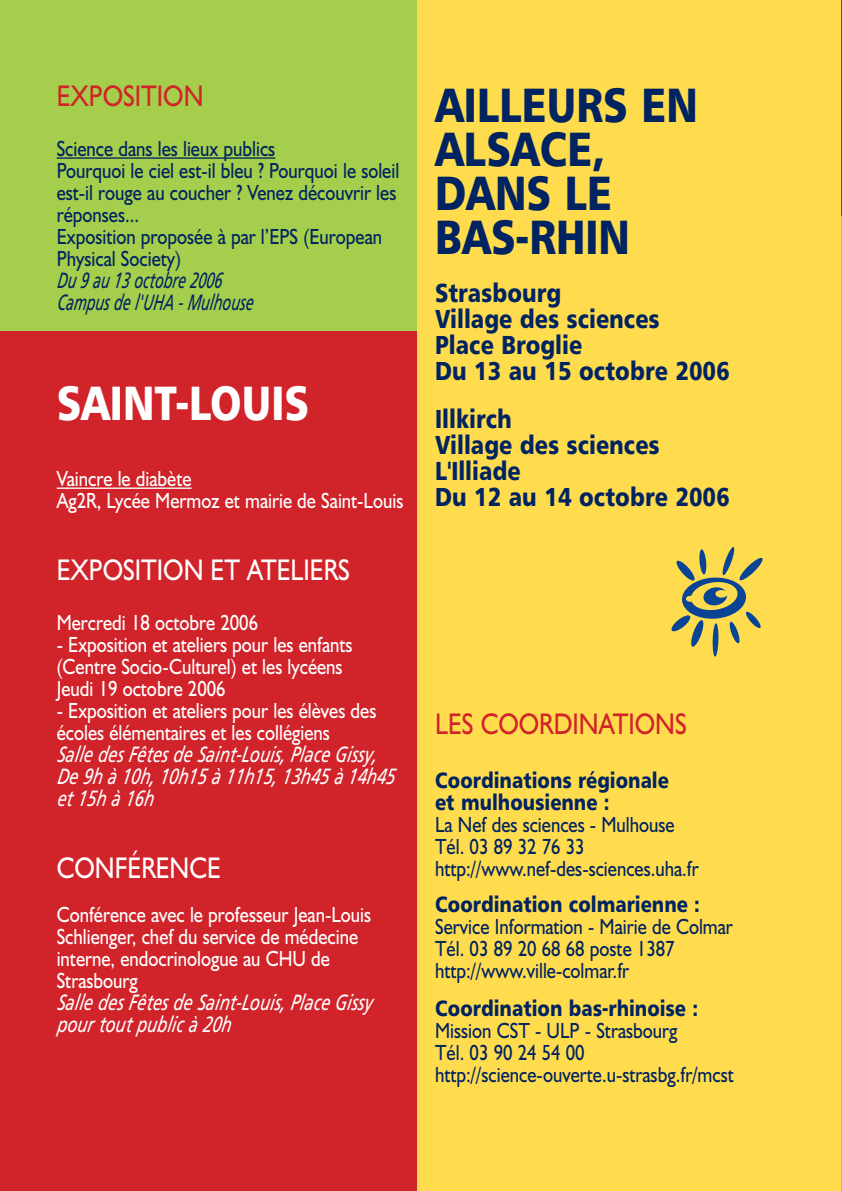
<style>
.page{position:relative;width:842px;height:1191px;background:#fff}
.page>*{position:absolute;margin:0;border:0;box-sizing:border-box;transform-origin:0 0}
.t1{font:48px/44px "Humanist 777 BT Black B";color:#002361;scale:.85 1}
.t2{font:48px "Humanist 777 BT Black B";color:#fff;scale:.85 1}
.t3{font:30px "Humanist 521 BT";color:#fff;scale:.85 1}
.t4{font:30px "Humanist 521 BT";color:#d1232a;scale:.85 1}
.t5{font:26px/26px "Humanist 777 BT Black B";color:#002361;scale:.85 1}
.t6{font:22px/22px "Humanist 521 BT";color:#002361;scale:.85 1}
.t7{font:22px/22px "Humanist 521 BT";color:#fff;scale:.85 1}
.t8{font:italic 22px/22px "Frutiger";color:#fff;scale:.75 1}
.t9{font:22px/22px "Humanist 777 BT Black B";color:#002361;scale:.85 1}
.t10{font:italic 22px/22px "Frutiger";color:#002361;scale:.65 1}
</style>
<div class="page">
<div style="left:414px;top:0;width:428px;height:1191px;background:#ffdc4e"></div>
<hr style="left:841px;top:0;width:1px;height:1191px;background:#faaf18">
<hr style="left:841px;top:0;width:1px;height:215px;background:#d1232a">
<div style="left:0;top:0;width:417px;height:1191px;background:#d1232a"></div>
<div style="left:0;top:0;width:417px;height:330px;background:#a4ce4c"></div>
<hr style="left:57px;top:157px;width:218px;height:2px;background:#002361">
<svg style="left:57px;top:487px;width:10px;height:2px"></svg>
<hr style="left:67px;top:487px;width:125px;height:2px;background:#fff">
<svg style="left:712px;top:623px;width:7px;height:33px"></svg>
<svg style="left:671px;top:547px;width:92px;height:100px"></svg>
<h2 class="t4" style="left:57px;top:85px;width:174px">EXPOSITION</h2>
<p class="t6" style="left:57px;top:140px;width:405px">Science dans les lieux publics<br>Pourquoi le ciel est-il bleu ? Pourquoi le soleil est-il rouge au coucher ? Venez découvrir les réponses...<br>Exposition proposée à par l’EPS (European Physical Society)</p>
<p class="t10" style="left:57px;top:271px;width:308px">Du 9 au 13 octobre 2006<br>Camp us de l 'UHA - Mulhouse</p>
<h1 class="t2" style="left:57px;top:375px;width:298px">SAINT-LOUIS</h1>
<p class="t7" style="left:57px;top:470px;width:409px">Vaincre le diabète<br>Ag2R, Lycée Mermoz et mairie de Saint-Louis</p>
<h2 class="t3" style="left:57px;top:559px;width:346px">EXPOSITION ET ATELIERS</h2>
<p class="t7" style="left:57px;top:614px;width:239px">Mercredi 18 octobre 2006</p>
<p class="t7" style="left:57px;top:636px;width:350px">- Exposition et ateliers pour les enfants (Centre Socio-Culturel) et les lycéens<br>Jeudi 19 octobre 2006</p>
<p class="t7" style="left:57px;top:702px;width:378px">- Exposition et ateliers pour les élèves des écoles élémentaires et les collégiens</p>
<p class="t8" style="left:57px;top:745px;width:452px">Salle des Fêtes de Saint -Louis, Place Gissy,<br>De 9h à 10h, 10h15 à 11h15, 13h45 à 14h45 et 15h à 16h</p>
<h2 class="t3" style="left:57px;top:857px;width:195px">CONFÉRENCE</h2>
<p class="t7" style="left:57px;top:906px;width:371px">Conférence avec le professeur Jean-Louis<br>Schlienger, chef du service de médecine interne, endocrinologue au CHU de<br>Strasbourg</p>
<p class="t8" style="left:57px;top:993px;width:422px">Salle des Fêtes de Saint -Louis, Place Gissy pour tout p ublic à 20h</p>
<h1 class="t1" style="left:435px;top:83px;width:310px">AILLEURS EN<br>ALSACE,<br>DANS LE<br>BAS-RHIN</h1>
<p class="t5" style="left:435px;top:280px;width:348px">Strasbourg<br>Village des sciences<br>Place Broglie<br>Du 13 au 15 octobre 2006</p>
<p class="t5" style="left:435px;top:406px;width:348px">Illkirch<br>Village des sciences<br>L'Illiade<br>Du 12 au 14 octobre 2006</p>
<h2 class="t4" style="left:435px;top:713px;width:297px">LES COORDINATIONS</h2>
<p class="t9" style="left:435px;top:769px;width:277px">Coordinations régionale et mulhousienne :</p>
<p class="t6" style="left:435px;top:815px;width:312px">La Nef des sciences - Mulhouse<br>Tél. 03 89 32 76 33 http://www.nef-des-sciences.uha.fr</p>
<p class="t9" style="left:435px;top:893px;width:313px">Coordination colmarienne :</p>
<p class="t6" style="left:435px;top:917px;width:352px">Service Information - Mairie de Colmar<br>Tél. 03 89 20 68 68 poste 1387 http://www.ville-colmar.fr</p>
<p class="t9" style="left:435px;top:997px;width:311px">Coordination bas-rhinoise :</p>
<p class="t6" style="left:435px;top:1021px;width:353px">Mission CST - ULP - Strasbourg<br>Tél. 03 90 24 54 00 http://science-ouverte.u-strasbg.fr/mcst</p>
</div>
